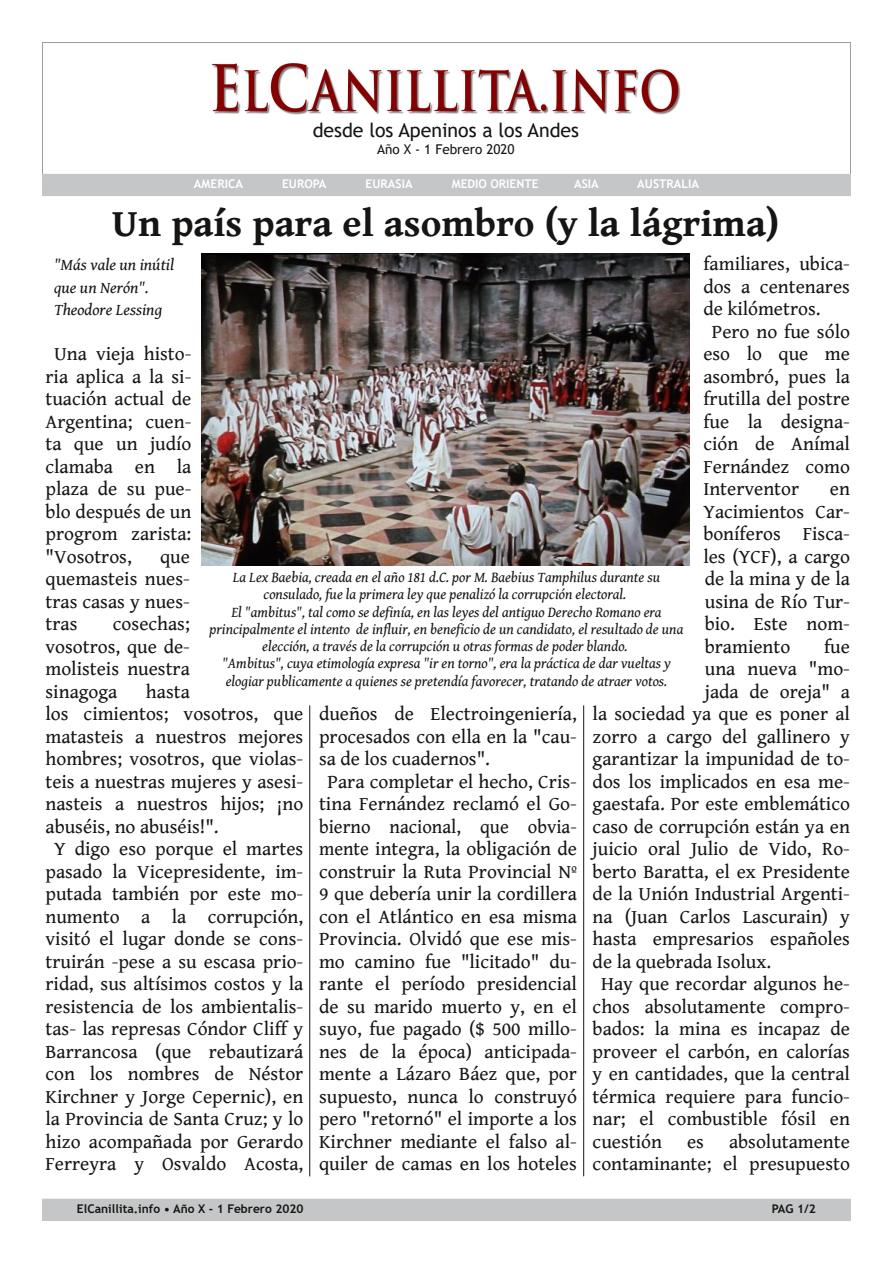
<style>
.page{position:relative;width:893px;height:1263px;background:#fff}
.page>*{position:absolute;margin:0;border:0;box-sizing:border-box;transform-origin:0 0}
.t1{font:700 39px "Gentium Book Basic";color:#171513}
.t2{font:19.5px/22.5px "Gentium Book Basic";color:#171513;text-align:justify}
.t3{font:19.5px "Gentium Book Basic";color:#171513;scale:.96 1}
.t4{font:19.5px "Trebuchet MS";color:#171513}
.t5{font:italic 16.5px/22.5px "Gentium Book Basic";color:#171513}
.t6{font:italic 15px/17.2px "Gentium Book Basic";color:#171513;text-align:center}
.t7{font:13.5px "Trebuchet MS";color:#171513}
.t8{font:700 12px "Trebuchet MS";color:#fff}
.t9{font:700 12px "Trebuchet MS";color:#171513}
</style>
<div class="page">
<div style="left:43px;top:1199px;width:807px;height:21px;background:#c4c6c8"></div>
<div style="left:42px;top:1199px;width:809px;height:22px;border:1px solid #c4c6c8"></div>
<img style="left:213px;top:64px;width:467px;height:51px">
<div style="left:43px;top:174px;width:807px;height:22px;background:#c4c6c8"></div>
<img style="left:202px;top:253px;width:487px;height:312px">
<hr style="left:309px;top:705px;width:1px;height:471px;background:#171513">
<hr style="left:583px;top:705px;width:1px;height:471px;background:#171513">
<p class="t4" style="left:313px;top:119px;width:268px">desde los Apeninos a los Andes</p>
<p class="t7" style="left:377px;top:142px;width:139px">Año X ‐ 1 Febrero 2020</p>
<p class="t8" style="left:194px;top:176px;width:51px">AMERICA</p>
<p class="t8" style="left:282px;top:176px;width:46px">EUROPA</p>
<p class="t8" style="left:366px;top:176px;width:49px">EURASIA</p>
<p class="t8" style="left:452px;top:176px;width:88px">MEDIO ORIENTE</p>
<p class="t8" style="left:574px;top:176px;width:26px">ASIA</p>
<p class="t8" style="left:637px;top:176px;width:63px">AUSTRALIA</p>
<h1 class="t1" style="left:112px;top:202px;width:669px">Un país para el asombro (y la lágrima)</h1>
<p class="t2" style="left:703px;top:253px;width:148px">familiares, ubica-</p>
<p class="t2" style="left:703px;top:275px;width:148px">dos a centenares</p>
<p class="t2" style="left:703px;top:298px;width:119px">de kilómetros.</p>
<p class="t2" style="left:712px;top:320px;width:140px">Pero no fue sólo</p>
<p class="t2" style="left:703px;top:343px;width:148px">eso lo que me</p>
<p class="t2" style="left:703px;top:365px;width:148px">asombró, pues la</p>
<p class="t2" style="left:703px;top:388px;width:148px">frutilla del postre</p>
<p class="t2" style="left:703px;top:410px;width:148px">fue la designa-</p>
<p class="t2" style="left:703px;top:433px;width:148px">ción de Anímal</p>
<p class="t2" style="left:703px;top:455px;width:148px">Fernández como</p>
<p class="t2" style="left:703px;top:478px;width:97px">Interventor</p>
<p class="t5" style="left:54px;top:254px;width:122px">"Más vale un inútil que un Nerón".<br>Theodore Lessing</p>
<p class="t2" style="left:46px;top:343px;width:147px;text-indent:9px">Una vieja histo&shy;ria aplica a la si&shy;tuación actual de Argentina; cuen&shy;ta que un judío clamaba en la plaza de su pue&shy;blo después de un progrom zarista: "Vosotros,</p>
<p class="t2" style="left:703px;top:478px;width:148px;text-indent:127px">en Yacimientos Car&shy;boníferos Fisca&shy;les (YCF), a cargo de la mina y de la usina de Río Tur&shy;bio. Este nom&shy;bramiento</p>
<p class="t2" style="left:46px;top:545px;width:146px;text-indent:115px">que quemasteis nues&shy;tras casas y nues&shy;tras</p>
<p class="t6" style="left:210px;top:569px;width:475px">La Lex Baebia, creada en el año 181 d.C. por M. Baebius Tamphilus durante su consulado, fue la primera ley que penalizó la corrupción electoral.<br>El "ambitus", tal como se definía, en las leyes del antiguo Derecho Romano era principalmente el intento de influir, en beneficio de un candidato, el resultado de una elección, a través de la corrupción u otras formas de poder blando.<br>"Ambitus", cuya etimología expresa "ir en torno", era la práctica de dar vueltas y elogiar publicamente a quienes se pretendía favorecer, tratando de atraer votos.</p>
<p class="t2" style="left:46px;top:613px;width:146px;text-indent:67px">cosechas; vosotros, que de&shy;molisteis nuestra sinagoga</p>
<p class="t2" style="left:824px;top:635px;width:27px">fue</p>
<p class="t2" style="left:705px;top:658px;width:147px">una nueva "mo-</p>
<p class="t2" style="left:705px;top:680px;width:147px">jada de oreja" a</p>
<p class="t2" style="left:593px;top:703px;width:259px">la sociedad ya que es poner al</p>
<p class="t2" style="left:593px;top:725px;width:259px">zorro a cargo del gallinero y</p>
<p class="t2" style="left:593px;top:748px;width:259px">garantizar la impunidad de to-</p>
<p class="t2" style="left:593px;top:770px;width:259px">dos los implicados en esa me-</p>
<p class="t2" style="left:593px;top:793px;width:259px">gaestafa. Por este emblemático</p>
<p class="t2" style="left:593px;top:815px;width:259px">caso de corrupción están ya en</p>
<p class="t2" style="left:593px;top:838px;width:259px">juicio oral Julio de Vido, Ro-</p>
<p class="t2" style="left:593px;top:860px;width:259px">berto Baratta, el ex Presidente</p>
<p class="t2" style="left:593px;top:883px;width:259px">de la Unión Industrial Argenti-</p>
<p class="t2" style="left:593px;top:905px;width:259px">na (Juan Carlos Lascurain) y</p>
<p class="t2" style="left:593px;top:928px;width:259px">hasta empresarios españoles</p>
<p class="t2" style="left:593px;top:950px;width:180px">de la quebrada Isolux.</p>
<p class="t2" style="left:601px;top:973px;width:250px">Hay que recordar algunos he-</p>
<p class="t2" style="left:593px;top:995px;width:259px">chos absolutamente compro-</p>
<p class="t2" style="left:593px;top:1018px;width:259px">bados: la mina es incapaz de</p>
<p class="t2" style="left:593px;top:1040px;width:259px">proveer el carbón, en calorías</p>
<p class="t2" style="left:593px;top:1063px;width:259px">y en cantidades, que la central</p>
<p class="t2" style="left:593px;top:1085px;width:259px">térmica requiere para funcio-</p>
<p class="t2" style="left:593px;top:1108px;width:259px">nar; el combustible fósil en</p>
<p class="t2" style="left:593px;top:1130px;width:71px">cuestión</p>
<p class="t2" style="left:687px;top:1130px;width:18px">es</p>
<p class="t2" style="left:146px;top:680px;width:46px">hasta</p>
<p class="t2" style="left:46px;top:703px;width:259px">los cimientos; vosotros, que</p>
<p class="t2" style="left:46px;top:725px;width:259px">matasteis a nuestros mejores</p>
<p class="t2" style="left:46px;top:748px;width:259px">hombres; vosotros, que violas-</p>
<p class="t2" style="left:46px;top:770px;width:259px">teis a nuestras mujeres y asesi-</p>
<p class="t2" style="left:46px;top:793px;width:259px">nasteis a nuestros hijos; ¡no</p>
<p class="t2" style="left:46px;top:815px;width:175px">abuséis, no abuséis!".</p>
<p class="t2" style="left:54px;top:838px;width:251px">Y digo eso porque el martes</p>
<p class="t2" style="left:46px;top:860px;width:259px">pasado la Vicepresidente, im-</p>
<p class="t2" style="left:46px;top:883px;width:259px">putada también por este mo-</p>
<p class="t2" style="left:46px;top:905px;width:259px">numento a la corrupción,</p>
<p class="t2" style="left:46px;top:928px;width:259px">visitó el lugar donde se cons-</p>
<p class="t2" style="left:46px;top:950px;width:259px">truirán -pese a su escasa prio-</p>
<p class="t2" style="left:46px;top:973px;width:259px">ridad, sus altísimos costos y la</p>
<p class="t2" style="left:46px;top:995px;width:259px">resistencia de los ambientalis-</p>
<p class="t2" style="left:46px;top:1018px;width:259px">tas- las represas Cóndor Cliff y</p>
<p class="t2" style="left:46px;top:1040px;width:259px">Barrancosa (que rebautizará</p>
<p class="t2" style="left:46px;top:1063px;width:259px">con los nombres de Néstor</p>
<p class="t2" style="left:46px;top:1085px;width:259px">Kirchner y Jorge Cepernic), en</p>
<p class="t2" style="left:46px;top:1108px;width:259px">la Provincia de Santa Cruz; y lo</p>
<p class="t2" style="left:46px;top:1130px;width:259px">hizo acompañada por Gerardo</p>
<p class="t2" style="left:46px;top:1153px;width:259px">Ferreyra y Osvaldo Acosta,</p>
<p class="t2" style="left:319px;top:703px;width:259px">dueños de Electroingeniería,</p>
<p class="t2" style="left:319px;top:725px;width:259px">procesados con ella en la "cau-</p>
<p class="t2" style="left:319px;top:748px;width:172px">sa de los cuadernos".</p>
<p class="t2" style="left:328px;top:770px;width:251px">Para completar el hecho, Cris-</p>
<p class="t2" style="left:319px;top:793px;width:259px">tina Fernández reclamó el Go-</p>
<p class="t3" style="left:319px;top:815px;width:270px">bierno nacional, que obvia-</p>
<p class="t3" style="left:319px;top:838px;width:270px">mente integra, la obligación de</p>
<p class="t2" style="left:319px;top:860px;width:259px">construir la Ruta Provincial Nº</p>
<p class="t2" style="left:319px;top:883px;width:259px">9 que debería unir la cordillera</p>
<p class="t2" style="left:319px;top:905px;width:259px">con el Atlántico en esa misma</p>
<p class="t2" style="left:319px;top:928px;width:259px">Provincia. Olvidó que ese mis-</p>
<p class="t2" style="left:319px;top:950px;width:259px">mo camino fue "licitado" du-</p>
<p class="t2" style="left:319px;top:973px;width:259px">rante el período presidencial</p>
<p class="t2" style="left:319px;top:995px;width:259px">de su marido muerto y, en el</p>
<p class="t2" style="left:319px;top:1018px;width:259px">suyo, fue pagado ($ 500 millo-</p>
<p class="t2" style="left:319px;top:1040px;width:259px">nes de la época) anticipada-</p>
<p class="t2" style="left:319px;top:1063px;width:259px">mente a Lázaro Báez que, por</p>
<p class="t2" style="left:319px;top:1085px;width:259px">supuesto, nunca lo construyó</p>
<p class="t2" style="left:319px;top:1108px;width:259px">pero "retornó" el importe a los</p>
<p class="t2" style="left:319px;top:1130px;width:259px">Kirchner mediante el falso al-</p>
<p class="t2" style="left:319px;top:1153px;width:259px">quiler de camas en los hoteles</p>
<p class="t2" style="left:593px;top:1130px;width:259px;text-align:right">absolutamente<br>contaminante; el presupuesto</p>
<p class="t9" style="left:77px;top:1201px;width:228px">ElCanillita.info • Año X ‐ 1 Febrero 2020</p>
<p class="t9" style="left:772px;top:1201px;width:46px">PAG 1/2</p>
</div>
